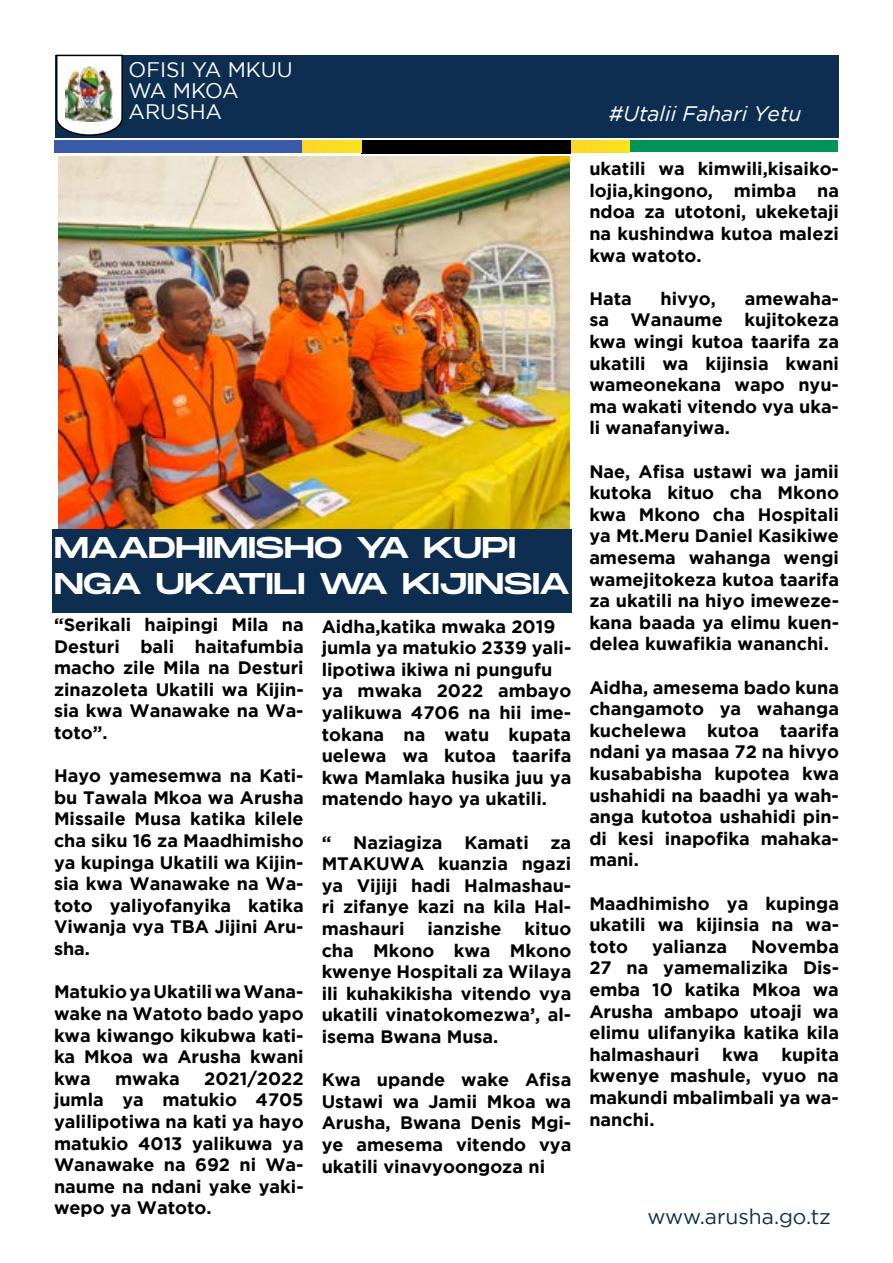
<style>
.page{position:relative;width:893px;height:1263px;background:#fff}
.page>*{position:absolute;margin:0;border:0;box-sizing:border-box;transform-origin:0 0}
.t1{font:30px/36px "Monument Extended";letter-spacing:-.015em;color:#fff}
.t2{font:21px/21px "Gotham";color:#fff}
.t3{font:italic 21px "Gotham";color:#fff}
.t4{font:21px "Gotham";color:#0d2e50}
.t5{font:700 18px/21.6px "Gotham";color:#000;text-align:justify}
</style>
<div class="page">
<div style="left:55px;top:55px;width:783px;height:82px;background:#0d2e50"></div>
<svg style="left:56px;top:54px;width:67px;height:82px;background:#c4c7ca"></svg>
<img style="left:65px;top:67px;width:47px;height:54px">
<div style="left:54px;top:141px;width:249px;height:12px;background:#3a5ba9"></div>
<div style="left:361px;top:140px;width:210px;height:13px;background:#000"></div>
<div style="left:629px;top:141px;width:209px;height:11px;background:#00945a"></div>
<div style="left:303px;top:141px;width:59px;height:11px;background:#fcdc23"></div>
<div style="left:571px;top:141px;width:59px;height:11px;background:#fcdc23"></div>
<img style="left:58px;top:157px;width:512px;height:373px">
<div style="left:52px;top:572px;width:519px;height:41px;background:#0d2e50"></div>
<div style="left:52px;top:530px;width:519px;height:46px;background:#0d2e50"></div>
<p class="t2" style="left:129px;top:59px;width:166px">OFISI YA MKUU<br>WA MKOA<br>ARUSHA</p>
<h1 class="t1" style="left:54px;top:529px;width:518px">MAADHIMISHO YA KUPI<br>NGA UKATILI WA KIJINSIA</h1>
<p class="t5" style="left:54px;top:613px;width:251px">“Serikali haipingi Mila na Desturi bali haitafumbia macho zile Mila na Desturi zinazoleta Ukatili wa Kijin&shy;sia kwa Wanawake na Wa&shy;toto”.</p>
<p class="t5" style="left:54px;top:765px;width:251px">Hayo yamesemwa na Kati&shy;bu Tawala Mkoa wa Arusha Missaile Musa katika kilele cha siku 16 za Maadhimisho ya kupinga Ukatili wa Kijin&shy;sia kwa Wanawake na Wa&shy;toto yaliyofanyika katika Viwanja vya TBA Jijini Aru&shy;sha.</p>
<p class="t5" style="left:54px;top:981px;width:251px">Matukio ya Ukatili wa Wana&shy;wake na Watoto bado yapo kwa kiwango kikubwa kati&shy;ka Mkoa wa Arusha kwani kwa</p>
<p class="t5" style="left:54px;top:1067px;width:251px;text-indent:150px">2021/2022 jumla ya matukio 4705 yalilipotiwa na kati ya hayo matukio 4013 yalikuwa ya Wanawake na 692 ni Wa&shy;naume na ndani yake yaki&shy;wepo ya Watoto.</p>
<p class="t5" style="left:115px;top:1067px;width:66px">mwaka</p>
<p class="t5" style="left:322px;top:615px;width:251px;text-align:left">Aidha,katika mwaka 2019 jumla ya matukio 2339 yali&shy;lipotiwa ikiwa ni pungufu ya mwaka 2022 ambayo yalikuwa 4706 na hii ime&shy;tokana na watu kupata uelewa wa kutoa taarifa kwa Mamlaka husika juu ya matendo hayo ya ukatili.</p>
<p class="t5" style="left:322px;top:831px;width:251px">“ Naziagiza Kamati za MTAKUWA kuanzia ngazi ya Vijiji hadi Halmashau&shy;ri zifanye kazi na kila Hal&shy;mashauri</p>
<p class="t5" style="left:322px;top:917px;width:251px;text-indent:203px">kituo cha Mkono kwa Mkono kwenye Hospitali za Wilaya ili kuhakikisha vitendo vya ukatili vinatokomezwa’, al&shy;isema Bwana Musa.</p>
<p class="t5" style="left:322px;top:1068px;width:251px">Kwa upande wake Afisa Ustawi wa Jamii Mkoa wa Arusha, Bwana Denis Mgi&shy;ye amesema vitendo vya ukatili vinavyoongoza ni</p>
<p class="t5" style="left:427px;top:917px;width:76px">ianzishe</p>
<p class="t3" style="left:609px;top:102px;width:194px">#Utalii Fahari Yetu</p>
<p class="t5" style="left:589px;top:158px;width:251px">ukatili wa kimwili,kisaiko&shy;lojia,kingono, mimba na ndoa za utotoni, ukeketaji na kushindwa kutoa malezi kwa watoto.</p>
<p class="t5" style="left:589px;top:287px;width:44px">Hata</p>
<p class="t5" style="left:661px;top:287px;width:57px">hivyo,</p>
<p class="t5" style="left:589px;top:287px;width:251px;text-indent:155px">amewaha&shy;sa Wanaume kujitokeza kwa wingi kutoa taarifa za ukatili wa kijinsia kwani wameonekana wapo nyu&shy;ma wakati vitendo vya uka&shy;li wanafanyiwa.</p>
<p class="t5" style="left:589px;top:460px;width:251px">Nae, Afisa ustawi wa jamii kutoka kituo cha Mkono kwa Mkono cha Hospitali ya Mt.Meru Daniel Kasikiwe amesema wahanga wengi wamejitokeza kutoa taarifa za ukatili na hiyo imeweze&shy;kana baada ya elimu kuen&shy;delea kuwafikia wananchi.</p>
<p class="t5" style="left:589px;top:676px;width:251px">Aidha, amesema bado kuna changamoto ya wahanga kuchelewa kutoa taarifa ndani ya masaa 72 na hivyo kusababisha kupotea kwa ushahidi na baadhi ya wah&shy;anga kutotoa ushahidi pin&shy;di kesi inapofika mahaka&shy;mani.</p>
<p class="t5" style="left:589px;top:892px;width:251px">Maadhimisho ya kupinga ukatili wa kijinsia na wa&shy;toto</p>
<p class="t5" style="left:589px;top:935px;width:251px;text-indent:162px">Novemba 27 na yamemalizika Dis&shy;emba 10 katika Mkoa wa Arusha ambapo utoaji wa elimu ulifanyika katika kila halmashauri</p>
<p class="t5" style="left:652px;top:935px;width:76px">yalianza</p>
<p class="t5" style="left:589px;top:1043px;width:251px;text-indent:192px">kupita kwenye mashule, vyuo na makundi mbalimbali ya wa&shy;nanchi.</p>
<p class="t5" style="left:722px;top:1043px;width:38px">kwa</p>
<p class="t4" style="left:647px;top:1205px;width:185px">www.arusha.go.tz</p>
</div>
